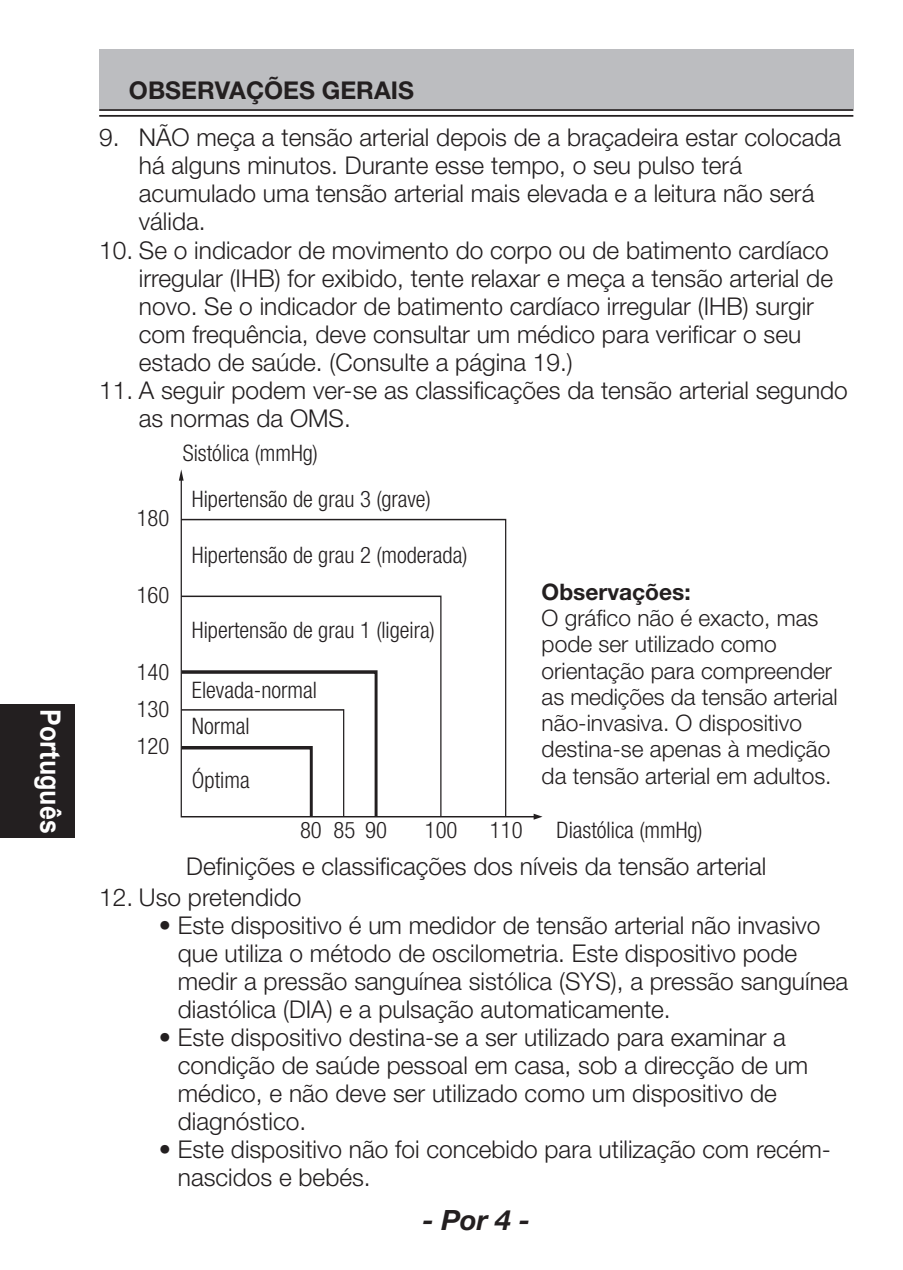
<style>
.page{position:relative;width:903px;height:1270px;background:#fff}
.page>*{position:absolute;margin:0;border:0;box-sizing:border-box;transform-origin:0 0}
.t1{font:700 28px "Arial";color:#fff;scale:.9 1}
.t2{font:italic 700 28px "Helvetica Neue LT Std";color:#231f20}
.t3{font:300 24.5px/28px "Helvetica Neue LT Std";color:#231f20}
.t4{font:700 24.5px "Helvetica Neue LT Std";color:#231f20}
.t5{font:300 22.75px/26.2px "Helvetica Neue LT Std";color:#231f20}
.t6{font:300 condensed 22.75px/37.1px "Helvetica Neue LT Std";color:#231f20}
.t7{font:700 22.75px "Helvetica Neue LT Std";color:#231f20}
</style>
<div class="page">
<div style="left:99px;top:50px;width:754px;height:59px;background:#bcbdc0"></div>
<hr style="left:99px;top:115px;width:754px;height:2px;background:#231f20">
<hr style="left:99px;top:109px;width:754px;height:2px;background:#231f20">
<div style="left:0;top:704px;width:74px;height:134px;background:#231f20"></div>
<svg style="left:179px;top:469px;width:5px;height:12px"></svg>
<svg style="left:534px;top:814px;width:8px;height:6px"></svg>
<svg style="left:180px;top:518px;width:327px;height:300px"></svg>
<svg style="left:180px;top:668px;width:199px;height:150px"></svg>
<p class="t1" style="left:69px;top:709px;width:140px;rotate:90deg">Português</p>
<p class="t4" style="left:129px;top:75px;width:286px">OBSERVAÇÕES GERAIS</p>
<p class="t3" style="left:139px;top:123px;width:704px;text-indent:-40px">9. NÃO meça a tensão arterial depois de a braçadeira estar colocada há alguns minutos. Durante esse tempo, o seu pulso terá acumulado uma tensão arterial mais elevada e a leitura não será válida.</p>
<p class="t3" style="left:139px;top:235px;width:696px;text-indent:-40px">10. Se o indicador de movimento do corpo ou de batimento cardíaco irregular (IHB) for exibido, tente relaxar e meça a tensão arterial de novo. Se o indicador de batimento cardíaco irregular (IHB) surgir com frequência, deve consultar um médico para verificar o seu estado de saúde. (Consulte a página 19.)</p>
<p class="t3" style="left:139px;top:375px;width:710px;text-indent:-40px">11. A seguir podem ver-se as classificações da tensão arterial segundo as normas da OMS.</p>
<p class="t6" style="left:137px;top:500px;width:34px">180</p>
<p class="t6" style="left:137px;top:576px;width:34px">160</p>
<p class="t6" style="left:137px;top:653px;width:34px;text-align:justify">140<br>130<br>120</p>
<p class="t6" style="left:183px;top:434px;width:137px">Sistólica (mmHg)</p>
<p class="t6" style="left:192px;top:480px;width:240px">Hipertensão de grau 3 (grave)</p>
<p class="t6" style="left:192px;top:536px;width:277px">Hipertensão de grau 2 (moderada)</p>
<p class="t6" style="left:192px;top:611px;width:244px">Hipertensão de grau 1 (ligeira)</p>
<p class="t6" style="left:192px;top:671px;width:127px">Elevada-normal<br>Normal</p>
<p class="t6" style="left:192px;top:761px;width:59px">Óptima</p>
<p class="t7" style="left:542px;top:578px;width:151px">Observações:</p>
<p class="t5" style="left:542px;top:604px;width:297px">O gráfico não é exacto, mas pode ser utilizado como orientação para compreender as medições da tensão arterial não-invasiva. O dispositivo destina-se apenas à medição da tensão arterial em adultos.</p>
<p class="t6" style="left:300px;top:812px;width:88px">80 85 90</p>
<p class="t6" style="left:425px;top:812px;width:34px">100</p>
<p class="t6" style="left:490px;top:812px;width:34px">110</p>
<p class="t6" style="left:556px;top:812px;width:148px">Diastólica (mmHg)</p>
<p class="t3" style="left:186px;top:852px;width:581px">Definições e classificações dos níveis da tensão arterial</p>
<p class="t3" style="left:99px;top:883px;width:204px">12. Uso pretendido</p>
<p class="t3" style="left:178px;top:911px;width:672px;text-indent:-19px">• Este dispositivo é um medidor de tensão arterial não invasivo que utiliza o método de oscilometria. Este dispositivo pode medir a pressão sanguínea sistólica (SYS), a pressão sanguínea diastólica (DIA) e a pulsação automaticamente.</p>
<p class="t3" style="left:178px;top:1023px;width:632px;text-indent:-19px">• Este dispositivo destina-se a ser utilizado para examinar a condição de saúde pessoal em casa, sob a direcção de um médico, e não deve ser utilizado como um dispositivo de diagnóstico.</p>
<p class="t3" style="left:178px;top:1135px;width:655px;text-indent:-19px">• Este dispositivo não foi concebido para utilização com recém&shy;nascidos e bebés.</p>
<p class="t2" style="left:422px;top:1203px;width:109px">- Por 4 -</p>
</div>
